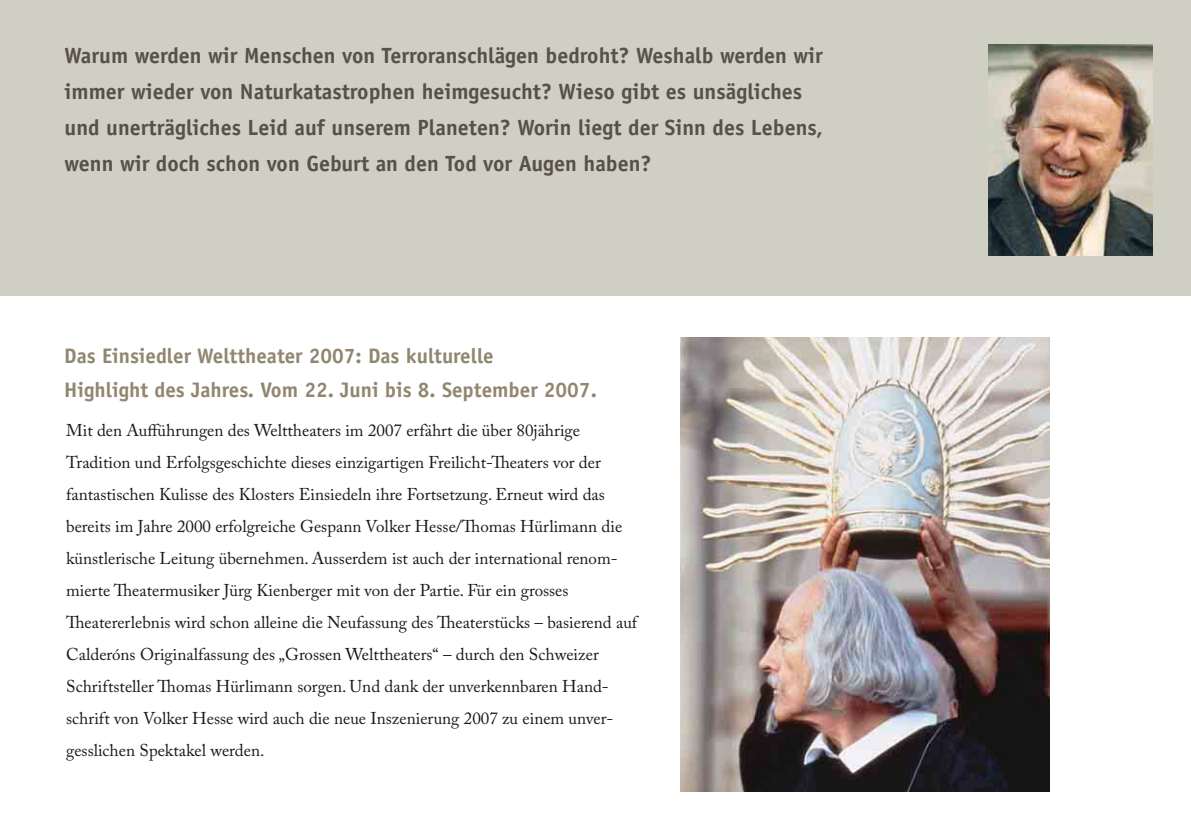
<style>
.page{position:relative;width:1191px;height:840px;background:#fff}
.page>*{position:absolute;margin:0;border:0;box-sizing:border-box;transform-origin:0 0}
.t1{font:700 22px/36px "Officina Sans";color:#58514a}
.t2{font:700 21px/34px "Officina Sans";color:#918670}
.t3{font:17px/32px "Adobe Caslon Pro";color:#1a171b}
</style>
<div class="page">
<div style="left:0;top:0;width:1191px;height:295px;background:#d0cfc3"></div>
<img style="left:988px;top:44px;width:165px;height:211px">
<img style="left:680px;top:337px;width:369px;height:453px">
<p class="t1" style="left:65px;top:40px;width:760px">Warum werden wir Menschen von Terroranschlägen bedroht? Weshalb werden wir immer wieder von Naturkatastrophen heimgesucht? Wieso gibt es unsägliches und unerträgliches Leid auf unserem Planeten? Worin liegt der Sinn des Lebens, wenn wir doch schon von Geburt an den Tod vor Augen haben?</p>
<p class="t2" style="left:64px;top:340px;width:534px">Das Einsiedler Welttheater 2007: Das kulturelle<br>Highlight des Jahres. Vom 22. Juni bis 8. September 2007.</p>
<p class="t3" style="left:66px;top:416px;width:572px">Mit den Aufführungen des Welttheaters im 2007 erfährt die über 80jährige Tradition und Erfolgsgeschichte dieses einzigartigen Freilicht-Theaters vor der fantastischen Kulisse des Klosters Einsiedeln ihre Fortsetzung. Erneut wird das bereits im Jahre 2000 erfolgreiche Gespann Volker Hesse/Thomas Hürlimann die künstlerische Leitung übernehmen. Ausserdem ist auch der international renom&shy;mierte Theatermusiker Jürg Kienberger mit von der Partie. Für ein grosses Theatererlebnis wird schon alleine die Neufassung des Theaterstücks – basierend auf Calderóns Originalfassung des „Grossen Welttheaters“ – durch den Schweizer Schriftsteller Thomas Hürlimann sorgen. Und dank der unverkennbaren Hand&shy;schrift von Volker Hesse wird auch die neue Inszenierung 2007 zu einem unver&shy;gesslichen Spektakel werden.</p>
</div>
